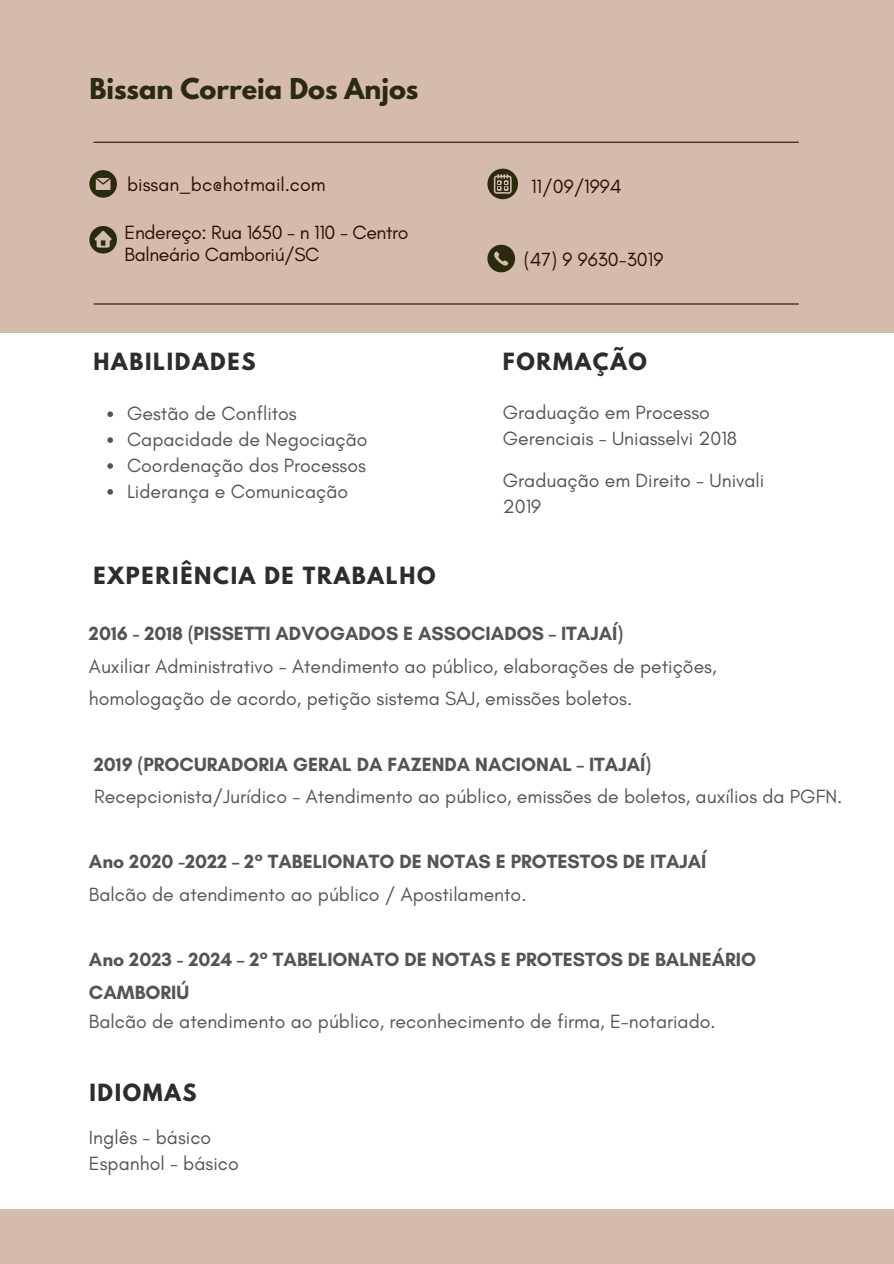
<style>
.page{position:relative;width:894px;height:1264px;background:#fff}
.page>*{position:absolute;margin:0;border:0;box-sizing:border-box;transform-origin:0 0}
.t1{font:700 25.5px "League Spartan";color:#012714}
.t2{font:700 21px "League Spartan";letter-spacing:.08em;color:#2e2c2c}
.t3{font:19.5px/25.8px "Glacial Indifference";color:#545454}
.t4{font:700 19.5px "Glacial Indifference";color:#545454}
.t5{font:19.5px/22.5px "Glacial Indifference";letter-spacing:-.02em;color:#000}
.t6{font:19.5px "Glacial Indifference";color:#000}
</style>
<div class="page">
<svg style="left:107px;top:411px;width:6px;height:6px"></svg>
<svg style="left:107px;top:437px;width:6px;height:6px"></svg>
<svg style="left:107px;top:463px;width:6px;height:6px"></svg>
<svg style="left:107px;top:489px;width:6px;height:5px"></svg>
<div style="left:0;top:1209px;width:893px;height:54px;background:#d5bbab"></div>
<div style="left:0;top:0;width:893px;height:333px;background:#d5bbab"></div>
<p class="t1" style="left:89px;top:76px;width:330px">Bissan Correia Dos Anjos</p>
<h1 class="t6" style="left:127px;top:173px;width:200px">bissan_bc@hotmail.com</h1>
<p class="t5" style="left:125px;top:221px;width:285px">Endereço: Rua 1650 - n 110 - Centro<br>Balneário Camboriú/SC</p>
<p class="t2" style="left:94px;top:351px;width:163px">HABILIDADES</p>
<p class="t3" style="left:127px;top:400px;width:171px">Gestão de Conflitos</p>
<p class="t3" style="left:127px;top:426px;width:242px">Capacidade de Negociação</p>
<p class="t3" style="left:127px;top:452px;width:240px">Coordenação dos Processos</p>
<p class="t3" style="left:127px;top:478px;width:223px">Liderança e Comunicação</p>
<p class="t5" style="left:531px;top:175px;width:92px">11/09/1994</p>
<p class="t6" style="left:523px;top:247px;width:141px">(47) 9 9630-3019</p>
<p class="t2" style="left:502px;top:351px;width:146px">FORMAÇÃO</p>
<p class="t3" style="left:502px;top:399px;width:236px">Graduação em Processo<br>Gerenciais - Uniasselvi 2018</p>
<p class="t3" style="left:502px;top:467px;width:263px">Graduação em Direito - Univali<br>2019</p>
<p class="t2" style="left:94px;top:565px;width:343px">EXPERIÊNCIA DE TRABALHO</p>
<h2 class="t4" style="left:89px;top:621px;width:535px">2016 - 2018 (PISSETTI ADVOGADOS E ASSOCIADOS – ITAJAÍ)</h2>
<h2 class="t3" style="left:89px;top:653px;width:629px">Auxiliar Administrativo - Atendimento ao público, elaborações de petições,</h2>
<p class="t3" style="left:89px;top:685px;width:544px">homologação de acordo, petição sistema SAJ, emissões boletos.</p>
<p class="t4" style="left:94px;top:752px;width:558px">2019 (PROCURADORIA GERAL DA FAZENDA NACIONAL – ITAJAÍ)</p>
<p class="t3" style="left:94px;top:783px;width:749px">Recepcionista/Jurídico - Atendimento ao público, emissões de boletos, auxílios da PGFN.</p>
<p class="t4" style="left:89px;top:850px;width:619px">Ano 2020 -2022 – 2° TABELIONATO DE NOTAS E PROTESTOS DE ITAJAÍ</p>
<p class="t3" style="left:89px;top:881px;width:439px">Balcão de atendimento ao público / Apostilamento.</p>
<p class="t4" style="left:89px;top:947px;width:668px">Ano 2023 - 2024 – 2° TABELIONATO DE NOTAS E PROTESTOS DE BALNEÁRIO</p>
<h2 class="t4" style="left:89px;top:980px;width:102px">CAMBORIÚ</h2>
<p class="t3" style="left:89px;top:1008px;width:628px">Balcão de atendimento ao público, reconhecimento de firma, E-notariado.</p>
<p class="t2" style="left:89px;top:1082px;width:109px">IDIOMAS</p>
<p class="t3" style="left:89px;top:1123px;width:124px">Inglês - básico</p>
<p class="t3" style="left:89px;top:1149px;width:151px">Espanhol - básico</p>
</div>
